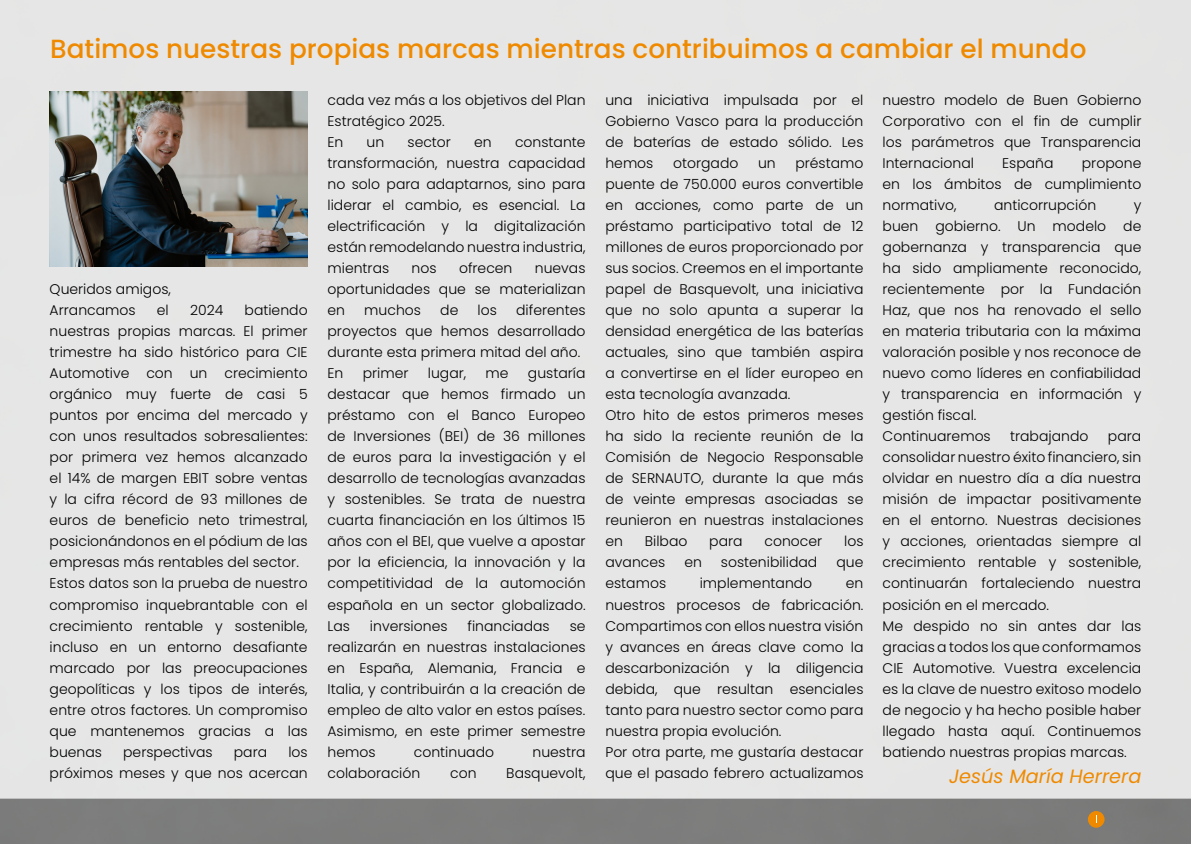
<style>
.page{position:relative;width:1191px;height:844px;background:#fff}
.page>*{position:absolute;margin:0;border:0;box-sizing:border-box;transform-origin:0 0}
.t1{font:500 26.25px "Poppins";color:#ef8a00}
.t2{font:italic 19.25px "Poppins";color:#ef8a00}
.t3{font:300 14px/21px "Poppins";color:#000}
</style>
<div class="page">
<div style="left:0;top:0;width:1191px;height:843px;background:#7c7c7c"></div>
<div style="left:0;top:0;width:1191px;height:798px;background:#e6e6e6"></div>
<svg style="left:1087px;top:810px;width:17px;height:17px"></svg>
<img style="left:50px;top:92px;width:258px;height:174px">
<h1 class="t1" style="left:50px;top:34px;width:1037px">Batimos nuestras propias marcas mientras contribuimos a cambiar el mundo</h1>
<p class="t3" style="left:50px;top:279px;width:123px">Queridos amigos,<br>Arrancamos</p>
<p class="t3" style="left:50px;top:300px;width:259px;text-indent:195px">batiendo nuestras propias marcas. El primer trimestre ha sido histórico para CIE<br>Automotive con un crecimiento orgánico muy fuerte de casi 5 puntos por encima del mercado y con unos resultados sobresalientes: por primera vez hemos alcanzado el 14% de margen EBIT sobre ventas y la cifra récord de 93 millones de euros de beneficio neto trimestral, posicionándonos en el pódium de las empresas más rentables del sector.<br>Estos datos son la prueba de nuestro compromiso inquebrantable con el crecimiento rentable y sostenible, incluso en un entorno desafiante marcado por las preocupaciones geopolíticas y los tipos de interés, entre otros factores. Un compromiso que mantenemos gracias a las buenas</p>
<p class="t3" style="left:157px;top:300px;width:13px">el</p>
<p class="t3" style="left:190px;top:300px;width:35px">2024</p>
<p class="t3" style="left:123px;top:741px;width:91px">perspectivas</p>
<p class="t3" style="left:234px;top:741px;width:35px">para</p>
<p class="t3" style="left:50px;top:741px;width:259px;text-align:right">los<br>próximos meses y que nos acercan</p>
<p class="t3" style="left:327px;top:90px;width:259px">cada vez más a los objetivos del Plan<br>Estratégico 2025.<br>En</p>
<p class="t3" style="left:327px;top:132px;width:259px;text-align:justify;text-indent:187px">constante transformación, nuestra capacidad no solo para adaptarnos, sino para liderar el cambio, es esencial. La electrificación y la digitalización están remodelando nuestra industria, mientras</p>
<p class="t3" style="left:366px;top:132px;width:19px">un</p>
<p class="t3" style="left:407px;top:132px;width:45px">sector</p>
<p class="t3" style="left:474px;top:132px;width:19px">en</p>
<p class="t3" style="left:411px;top:258px;width:26px">nos</p>
<p class="t3" style="left:459px;top:258px;width:55px">ofrecen</p>
<p class="t3" style="left:327px;top:258px;width:259px;text-align:justify;text-indent:207px">nuevas oportunidades que se materializan en</p>
<p class="t3" style="left:327px;top:300px;width:259px;text-indent:189px">diferentes proyectos que hemos desarrollado durante esta primera mitad del año.<br>En</p>
<p class="t3" style="left:364px;top:300px;width:58px">muchos</p>
<p class="t3" style="left:440px;top:300px;width:20px">de</p>
<p class="t3" style="left:477px;top:300px;width:21px">los</p>
<p class="t3" style="left:327px;top:363px;width:259px;text-align:justify;text-indent:200px">gustaría destacar que hemos firmado un préstamo con el Banco Europeo de Inversiones (BEI) de 36 millones de euros para la investigación y el desarrollo de tecnologías avanzadas y sostenibles. Se trata de nuestra cuarta financiación en los últimos 15 años con el BEI, que vuelve a apostar por la eficiencia, la innovación y la competitividad de la automoción española en un sector globalizado.<br>Las</p>
<p class="t3" style="left:363px;top:363px;width:47px">primer</p>
<p class="t3" style="left:428px;top:363px;width:40px">lugar,</p>
<p class="t3" style="left:485px;top:363px;width:25px">me</p>
<p class="t3" style="left:370px;top:615px;width:79px">inversiones</p>
<p class="t3" style="left:467px;top:615px;width:84px">financiadas</p>
<p class="t3" style="left:327px;top:615px;width:259px;text-align:justify;text-indent:242px">se realizarán en nuestras instalaciones en España, Alemania, Francia e Italia, y contribuirán a la creación de empleo de alto valor en estos países.<br>Asimismo, en este primer semestre hemos</p>
<p class="t3" style="left:414px;top:741px;width:82px">continuado</p>
<p class="t3" style="left:532px;top:741px;width:55px">nuestra</p>
<p class="t3" style="left:327px;top:762px;width:94px">colaboración</p>
<p class="t3" style="left:450px;top:762px;width:28px">con</p>
<p class="t3" style="left:506px;top:762px;width:81px">Basquevolt,</p>
<p class="t3" style="left:605px;top:90px;width:259px;text-align:justify">una iniciativa impulsada por el Gobierno Vasco para la producción de baterías de estado sólido. Les hemos</p>
<p class="t3" style="left:605px;top:153px;width:259px;text-indent:190px">préstamo puente de 750.000 euros convertible en acciones, como parte de un préstamo participativo total de 12 millones de euros proporcionado por sus socios. Creemos en el importante papel de Basquevolt, una iniciativa que no solo apunta a superar la densidad energética de las baterías actuales, sino que también aspira a convertirse en el líder europeo en esta tecnología avanzada.<br>Otro hito de estos primeros meses ha sido la reciente reunión de la<br>Comisión de Negocio Responsable de SERNAUTO, durante la que más de veinte empresas asociadas se reunieron en nuestras instalaciones en</p>
<p class="t3" style="left:673px;top:153px;width:67px">otorgado</p>
<p class="t3" style="left:758px;top:153px;width:19px">un</p>
<p class="t3" style="left:645px;top:531px;width:44px">Bilbao</p>
<p class="t3" style="left:709px;top:531px;width:35px">para</p>
<p class="t3" style="left:764px;top:531px;width:59px">conocer</p>
<p class="t3" style="left:844px;top:531px;width:21px">los</p>
<p class="t3" style="left:605px;top:552px;width:61px">avances</p>
<p class="t3" style="left:684px;top:552px;width:19px">en</p>
<p class="t3" style="left:721px;top:552px;width:98px">sostenibilidad</p>
<p class="t3" style="left:836px;top:552px;width:29px">que</p>
<p class="t3" style="left:605px;top:573px;width:62px">estamos</p>
<p class="t3" style="left:700px;top:573px;width:114px">implementando</p>
<p class="t3" style="left:605px;top:573px;width:259px;text-indent:240px">en nuestros procesos de fabricación.<br>Compartimos con ellos nuestra visión y avances en áreas clave como la descarbonización y la diligencia debida, que resultan esenciales tanto para nuestro sector como para nuestra propia evolución.<br>Por otra parte, me gustaría destacar que el pasado febrero actualizamos</p>
<p class="t3" style="left:882px;top:90px;width:260px;text-align:justify">nuestro modelo de Buen Gobierno Corporativo con el fin de cumplir los parámetros que Transparencia Internacional</p>
<p class="t3" style="left:1002px;top:153px;width:53px">España</p>
<p class="t3" style="left:882px;top:153px;width:260px;text-align:justify;text-indent:199px">propone en los ámbitos de cumplimiento normativo,</p>
<p class="t3" style="left:994px;top:195px;width:104px">anticorrupción</p>
<p class="t3" style="left:882px;top:195px;width:260px;text-indent:251px">y buen gobierno. Un modelo de gobernanza y transparencia que ha sido ampliamente reconocido, recientemente por la Fundación<br>Haz, que nos ha renovado el sello en materia tributaria con la máxima valoración posible y nos reconoce de nuevo como líderes en confiabilidad y transparencia en información y gestión fiscal.<br>Continuaremos</p>
<p class="t3" style="left:1010px;top:426px;width:80px">trabajando</p>
<p class="t3" style="left:882px;top:426px;width:260px;text-indent:225px">para consolidar nuestro éxito financiero, sin olvidar en nuestro día a día nuestra misión de impactar positivamente en el entorno. Nuestras decisiones y acciones, orientadas siempre al crecimiento rentable y sostenible, continuarán fortaleciendo nuestra posición en el mercado.<br>Me despido no sin antes dar las gracias a todos los que conformamos<br>CIE Automotive. Vuestra excelencia es la clave de nuestro exitoso modelo de negocio y ha hecho posible haber llegado hasta aquí. Continuemos batiendo nuestras propias marcas.</p>
<h2 class="t2" style="left:949px;top:765px;width:194px">Jesús María Herrera</h2>
</div>
